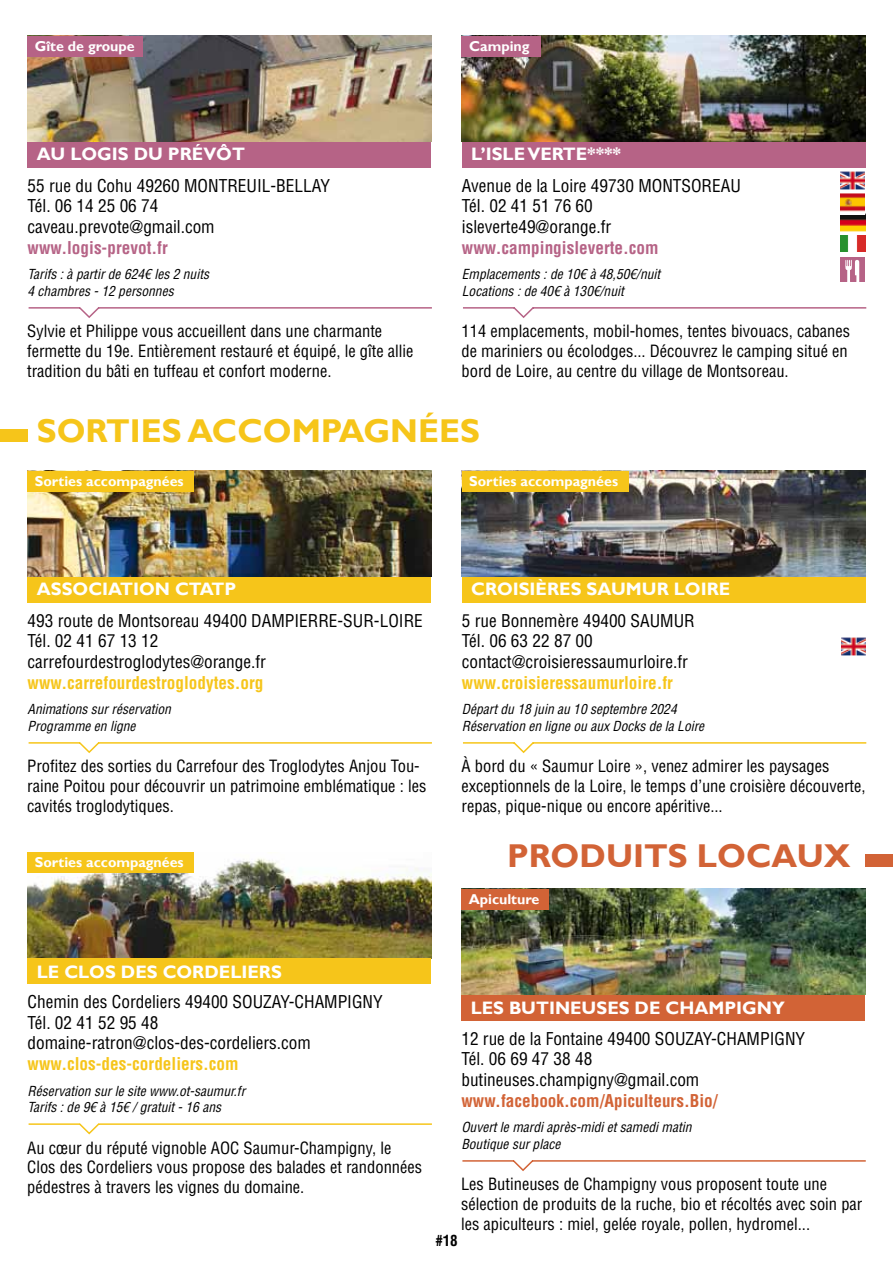
<style>
.page{position:relative;width:893px;height:1263px;background:#fff}
.page>*{position:absolute;margin:0;border:0;box-sizing:border-box;transform-origin:0 0}
.t1{font:700 33px "Gill Sans";color:#f6c51a}
.t2{font:700 33px "Gill Sans";color:#d26336}
.t3{font:700 18px "Gill Sans";color:#fff}
.t4{font:condensed 17.25px/20.7px "Helvetica LT Std";color:#000}
.t5{font:700 condensed 17.25px "Helvetica LT Std";color:#f6c51a}
.t6{font:700 condensed 17.25px "Helvetica LT Std";color:#b66386}
.t7{font:700 condensed 17.25px "Helvetica LT Std";color:#d26336}
.t8{font:condensed 16.5px/19.8px "Helvetica LT Std";color:#000}
.t9{font:700 condensed 15px "Helvetica LT Std";color:#000}
.t10{font:700 14.25px "Gill Sans";color:#fff}
.t11{font:italic condensed 13.5px/16.2px "Helvetica LT Std";color:#000}
</style>
<div class="page">
<div style="left:0;top:429px;width:27px;height:13px;background:#f6c51a"></div>
<div style="left:866px;top:854px;width:27px;height:13px;background:#d26336"></div>
<svg style="left:28px;top:307px;width:404px;height:11px"></svg>
<img style="left:28px;top:36px;width:403px;height:106px">
<div style="left:27px;top:36px;width:115px;height:20px;background:#b66386"></div>
<div style="left:27px;top:142px;width:404px;height:25px;background:#b66386"></div>
<svg style="left:463px;top:307px;width:404px;height:11px"></svg>
<img style="left:462px;top:36px;width:403px;height:106px">
<div style="left:462px;top:36px;width:79px;height:20px;background:#b66386"></div>
<div style="left:462px;top:142px;width:403px;height:25px;background:#b66386"></div>
<img style="left:840px;top:215px;width:25px;height:37px">
<div style="left:840px;top:257px;width:25px;height:25px;background:#b66386"></div>
<svg style="left:845px;top:260px;width:14px;height:21px"></svg>
<img style="left:840px;top:193px;width:25px;height:19px">
<img style="left:840px;top:171px;width:25px;height:19px">
<svg style="left:28px;top:742px;width:404px;height:12px"></svg>
<img style="left:28px;top:471px;width:403px;height:106px">
<div style="left:27px;top:471px;width:167px;height:20px;background:#f6c51a"></div>
<div style="left:27px;top:577px;width:404px;height:25px;background:#f6c51a"></div>
<svg style="left:463px;top:742px;width:404px;height:12px"></svg>
<img style="left:462px;top:471px;width:403px;height:106px">
<div style="left:462px;top:471px;width:166px;height:20px;background:#f6c51a"></div>
<div style="left:462px;top:577px;width:403px;height:25px;background:#f6c51a"></div>
<img style="left:841px;top:637px;width:25px;height:19px">
<svg style="left:28px;top:1123px;width:404px;height:12px"></svg>
<img style="left:28px;top:858px;width:403px;height:100px">
<div style="left:27px;top:852px;width:167px;height:20px;background:#f6c51a"></div>
<div style="left:27px;top:958px;width:404px;height:25px;background:#f6c51a"></div>
<svg style="left:462px;top:1160px;width:404px;height:11px"></svg>
<img style="left:461px;top:889px;width:404px;height:106px">
<div style="left:461px;top:889px;width:88px;height:20px;background:#d26336"></div>
<div style="left:461px;top:995px;width:404px;height:25px;background:#d26336"></div>
<p class="t10" style="left:35px;top:38px;width:101px">GÎTE DE GROUPE</p>
<p class="t10" style="left:469px;top:38px;width:62px">CAMPING</p>
<p class="t3" style="left:37px;top:144px;width:58px">AU LOGIS</p>
<p class="t3" style="left:134px;top:144px;width:59px">DU PRÉV</p>
<p class="t3" style="left:216px;top:144px;width:25px">ÔT</p>
<p class="t3" style="left:471px;top:144px;width:69px">L’ISLE VERTE</p>
<p class="t3" style="left:587px;top:144px;width:35px">****</p>
<p class="t4" style="left:28px;top:175px;width:304px">55 rue du Cohu 49260 MONTREUIL-BELLAY<br>Tél. 06 14 25 06 74 caveau.prevote@gmail.com</p>
<p class="t6" style="left:28px;top:237px;width:142px">www.logis-prevot.fr</p>
<p class="t11" style="left:28px;top:266px;width:183px">Tarifs : à partir de 624€ les 2 nuits<br>4 chambres - 12 personnes</p>
<p class="t8" style="left:27px;top:321px;width:388px">Sylvie et Philippe vous accueillent dans une charmante fermette du 19e. Entièrement restauré et équipé, le gîte allie tradition du bâti en tuffeau et confort moderne.</p>
<p class="t4" style="left:462px;top:175px;width:281px">Avenue de la Loire 49730 MONTSOREAU<br>Tél. 02 41 51 76 60 isleverte49@orange.fr</p>
<p class="t6" style="left:462px;top:237px;width:198px">www.campingisleverte.com</p>
<p class="t11" style="left:462px;top:266px;width:200px">Emplacements : de 10€ à 48,50€/nuit<br>Locations : de 40€ à 130€/nuit</p>
<p class="t8" style="left:462px;top:321px;width:390px">114 emplacements, mobil-homes, tentes bivouacs, cabanes de mariniers ou écolodges... Découvrez le camping situé en bord de Loire, au centre du village de Montsoreau.</p>
<h1 class="t1" style="left:37px;top:411px;width:445px">SORTIES ACCOMPAGNÉES</h1>
<p class="t10" style="left:35px;top:473px;width:150px">SORTIES ACCOMPAGNÉES</p>
<p class="t10" style="left:469px;top:473px;width:150px">SORTIES ACCOMPAGNÉES</p>
<p class="t3" style="left:37px;top:579px;width:27px">ASSOCIATIO</p>
<p class="t3" style="left:155px;top:579px;width:83px">N CTATP</p>
<p class="t4" style="left:28px;top:610px;width:397px">493 route de Montsoreau 49400 DAMPIERRE-SUR-LOIRE<br>Tél. 02 41 67 13 12<br>carrefourdestroglodytes@orange.fr</p>
<p class="t5" style="left:28px;top:672px;width:238px">www.carrefourdestroglodytes.org</p>
<p class="t11" style="left:28px;top:701px;width:145px">Animations sur réservation<br>Programme en ligne</p>
<p class="t8" style="left:27px;top:756px;width:401px">Profitez des sorties du Carrefour des Troglodytes Anjou Tou&shy;raine Poitou pour découvrir un patrimoine emblématique : les cavités troglodytiques.</p>
<p class="t10" style="left:35px;top:854px;width:150px">SORTIES ACCOMPAGNÉES</p>
<p class="t3" style="left:471px;top:579px;width:25px">CROISI</p>
<p class="t3" style="left:536px;top:579px;width:24px">ÈRES</p>
<p class="t3" style="left:587px;top:579px;width:27px">SAUMUR</p>
<p class="t3" style="left:674px;top:579px;width:23px">LOIRE</p>
<p class="t4" style="left:462px;top:610px;width:234px">5 rue Bonnemère 49400 SAUMUR<br>Tél. 06 63 22 87 00 contact@croisieressaumurloire.fr</p>
<p class="t5" style="left:462px;top:672px;width:213px">www.croisieressaumurloire.fr</p>
<p class="t11" style="left:462px;top:701px;width:244px">Départ du 18 juin au 10 septembre 2024<br>Réservation en ligne ou aux Docks de la Loire</p>
<p class="t8" style="left:462px;top:756px;width:405px">À bord du « Saumur Loire », venez admirer les paysages exceptionnels de la Loire, le temps d’une croisière découverte, repas, pique-nique ou encore apéritive...</p>
<h1 class="t2" style="left:507px;top:836px;width:345px">PRODUITS LOCAUX</h1>
<p class="t10" style="left:469px;top:891px;width:72px">APICULTURE</p>
<p class="t3" style="left:37px;top:961px;width:55px">LE CLOS</p>
<p class="t3" style="left:121px;top:961px;width:110px">DES CORDELIERS</p>
<p class="t4" style="left:28px;top:991px;width:357px">Chemin des Cordeliers 49400 SOUZAY-CHAMPIGNY<br>Tél. 02 41 52 95 48 domaine-ratron@clos-des-cordeliers.com</p>
<p class="t5" style="left:28px;top:1053px;width:213px">www.clos-des-cordeliers.com</p>
<p class="t11" style="left:28px;top:1083px;width:219px">Réservation sur le site www.ot-saumur.fr<br>Tarifs : de 9€ à 15€ / gratuit - 16 ans</p>
<p class="t8" style="left:27px;top:1137px;width:396px">Au cœur du réputé vignoble AOC Saumur-Champigny, le<br>Clos des Cordeliers vous propose des balades et randonnées pédestres à travers les vignes du domaine.</p>
<p class="t3" style="left:471px;top:998px;width:62px">LES BUTI</p>
<p class="t3" style="left:555px;top:998px;width:28px">NEUSES</p>
<p class="t3" style="left:635px;top:998px;width:59px">DE CHAMPIG</p>
<p class="t3" style="left:757px;top:998px;width:29px">NY</p>
<p class="t4" style="left:461px;top:1028px;width:345px">12 rue de la Fontaine 49400 SOUZAY-CHAMPIGNY<br>Tél. 06 69 47 38 48 butineuses.champigny@gmail.com</p>
<p class="t7" style="left:461px;top:1090px;width:258px">www.facebook.com/Apiculteurs.Bio/</p>
<p class="t11" style="left:461px;top:1119px;width:232px">Ouvert le mardi après-midi et samedi matin<br>Boutique sur place</p>
<p class="t8" style="left:461px;top:1174px;width:403px">Les Butineuses de Champigny vous proposent toute une sélection de produits de la ruche, bio et récoltés avec soin par les apiculteurs : miel, gelée royale, pollen, hydromel...</p>
<p class="t9" style="left:435px;top:1231px;width:24px">#18</p>
</div>
